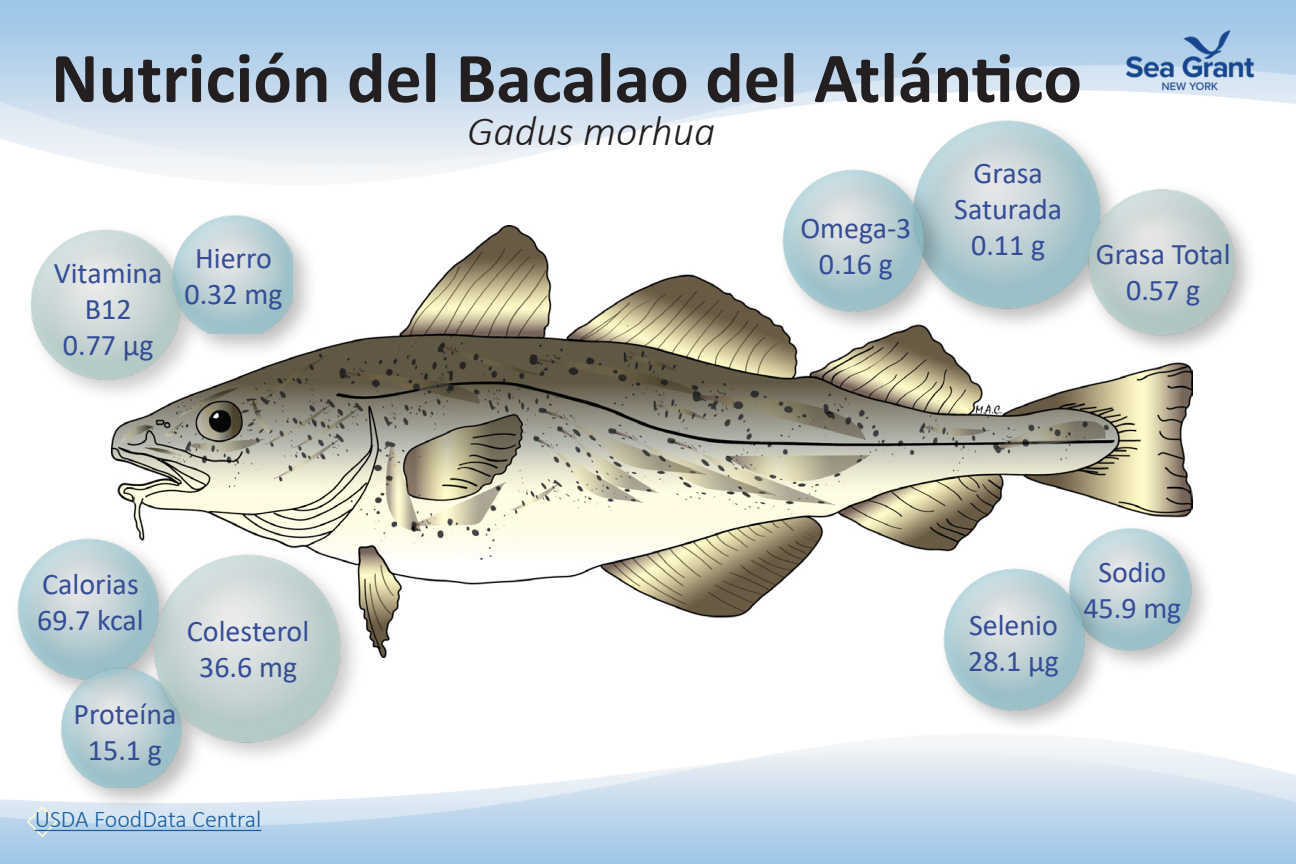
<style>
.page{position:relative;width:1296px;height:864px;background:#fff}
.page>*{position:absolute;margin:0;border:0;box-sizing:border-box;transform-origin:0 0}
.t1{font:700 72px "Calibri";color:#231f20}
.t2{font:italic 300 42px "Calibri";color:#231f20}
.Nutrition_Data_10pt{font:30px/36px "Calibri";color:#354d96;text-align:center}
.Acknowledgement_8pt{font:300 24px "Calibri";color:#175d9e}
</style>
<div class="page">
<img style="left:0;top:742px;width:1296px;height:122px">
<img style="left:1120px;top:25px;width:140px;height:70px">
<img style="left:111px;top:226px;width:1082px;height:432px">
<div style="left:12px;top:533px;width:171px;height:171px;background:#fff"></div>
<img style="left:17px;top:527px;width:151px;height:156px">
<div style="left:55px;top:663px;width:152px;height:150px;background:#231f20;opacity:.41"></div>
<img style="left:60px;top:659px;width:130px;height:128px">
<div style="left:906px;top:115px;width:219px;height:218px;background:#231f20;opacity:.41"></div>
<img style="left:906px;top:115px;width:207px;height:204px">
<div style="left:1063px;top:522px;width:152px;height:152px;background:#231f20;opacity:.41"></div>
<img style="left:1059px;top:518px;width:141px;height:139px">
<div style="left:778px;top:165px;width:170px;height:171px;background:#231f20;opacity:.41"></div>
<img style="left:772px;top:159px;width:162px;height:160px">
<div style="left:939px;top:564px;width:170px;height:170px;background:#231f20;opacity:.41"></div>
<img style="left:933px;top:558px;width:162px;height:160px">
<div style="left:147px;top:548px;width:218px;height:218px;background:#231f20;opacity:.33"></div>
<img style="left:138px;top:539px;width:216px;height:214px">
<div style="left:1082px;top:184px;width:177px;height:175px;background:#231f20;opacity:.43"></div>
<img style="left:1076px;top:177px;width:168px;height:166px">
<div style="left:25px;top:224px;width:180px;height:180px;background:#231f20;opacity:.33"></div>
<img style="left:25px;top:224px;width:167px;height:164px">
<div style="left:167px;top:209px;width:151px;height:150px;background:#231f20;opacity:.41"></div>
<img style="left:163px;top:209px;width:129px;height:125px">
<svg style="left:26px;top:805px;width:33px;height:33px"></svg>
<hr style="left:35px;top:830px;width:226px;height:1px;background:#175d9e">
<p class="t1" style="left:51px;top:27px;width:1033px">Nutrición del Bacalao del Atlántico</p>
<p class="Nutrition_Data_10pt" style="left:54px;top:255px;width:110px">Vitamina</p>
<p class="Nutrition_Data_10pt" style="left:85px;top:291px;width:48px">B12</p>
<p class="Nutrition_Data_10pt" style="left:63px;top:327px;width:92px">0.77 µg</p>
<p class="Nutrition_Data_10pt" style="left:195px;top:239px;width:78px">Hierro</p>
<p class="Nutrition_Data_10pt" style="left:184px;top:275px;width:100px">0.32 mg</p>
<p class="Nutrition_Data_10pt" style="left:42px;top:565px;width:98px">Calorias</p>
<p class="Nutrition_Data_10pt" style="left:37px;top:601px;width:108px">69.7 kcal</p>
<p class="Nutrition_Data_10pt" style="left:74px;top:695px;width:104px">Proteína</p>
<p class="Nutrition_Data_10pt" style="left:88px;top:731px;width:76px">15.1 g</p>
<p class="Nutrition_Data_10pt" style="left:187px;top:612px;width:124px">Colesterol</p>
<p class="Nutrition_Data_10pt" style="left:199px;top:648px;width:100px">36.6 mg</p>
<p class="Acknowledgement_8pt" style="left:35px;top:805px;width:228px">USDA FoodData Central</p>
<p class="t2" style="left:467px;top:105px;width:250px">Gadus morhua</p>
<p class="Nutrition_Data_10pt" style="left:800px;top:209px;width:113px">Omega-3</p>
<p class="Nutrition_Data_10pt" style="left:819px;top:245px;width:76px">0.16 g</p>
<p class="Nutrition_Data_10pt" style="left:954px;top:154px;width:110px">Grasa<br>Saturada</p>
<p class="Nutrition_Data_10pt" style="left:971px;top:226px;width:76px">0.11 g</p>
<p class="Nutrition_Data_10pt" style="left:1096px;top:236px;width:136px">Grasa Total</p>
<p class="Nutrition_Data_10pt" style="left:1126px;top:272px;width:76px">0.57 g</p>
<p class="Nutrition_Data_10pt" style="left:969px;top:606px;width:90px">Selenio</p>
<p class="Nutrition_Data_10pt" style="left:968px;top:642px;width:92px">28.1 µg</p>
<p class="Nutrition_Data_10pt" style="left:1098px;top:553px;width:70px">Sodio</p>
<p class="Nutrition_Data_10pt" style="left:1083px;top:589px;width:100px">45.9 mg</p>
</div>
